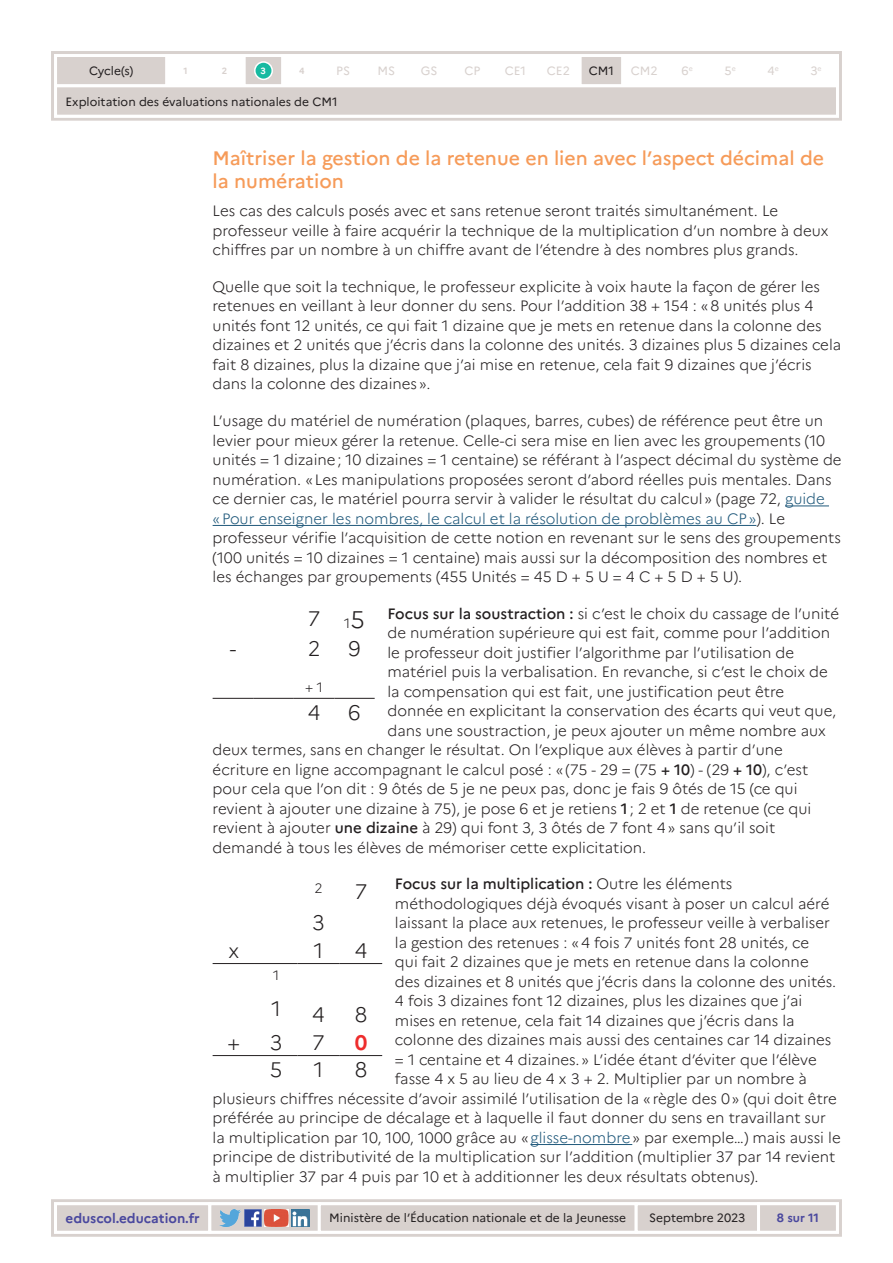
<style>
.page{position:relative;width:893px;height:1263px;background:#fff}
.page>*{position:absolute;margin:0;border:0;box-sizing:border-box;transform-origin:0 0}
.t1{font:300 21px "Marianne";color:#231f20}
.t2{font:700 21px "Marianne";color:#ee2d2d}
.t3{font:500 19.5px/23.4px "Marianne";color:#f69b59}
.t4{font:300 15px/19.5px "Marianne";color:#231f20}
.t5{font:500 15px "Marianne";color:#231f20}
.t6{font:700 13.5px "Marianne";color:#4a489e}
.t7{font:300 13.5px "Marianne";color:#231f20}
.t8{font:12px "Marianne";color:#231f20}
.t9{font:12px "Marianne";color:#d8d1ce}
.t10{font:700 12px "Marianne";color:#4a489e}
.t11{font:700 9px "Marianne";color:#d8d1ce}
.t12{font:700 9px "Marianne";color:#fff}
.t13{font:7.05px "Marianne";color:#d8d1ce}
.s1{color:#20597b}
.s2{font-weight:500}
.s3{font-weight:300}
.s4{font-size:24px}
</style>
<div class="page">
<div style="left:51px;top:1199px;width:791px;height:38px;border:3px solid #d8d1ce"></div>
<svg style="left:52px;top:1201px;width:788px;height:34px"></svg>
<div style="left:51px;top:51px;width:791px;height:70px;border:3px solid #d8d1ce"></div>
<svg style="left:53px;top:53px;width:787px;height:66px"></svg>
<hr style="left:785px;top:505px;width:44px;height:1px;background:#20597b">
<hr style="left:213px;top:525px;width:543px;height:1px;background:#20597b">
<hr style="left:531px;top:1144px;width:101px;height:1px;background:#20597b">
<hr style="left:213px;top:698px;width:40px;height:1px;background:#231f20">
<hr style="left:253px;top:698px;width:41px;height:1px;background:#231f20">
<hr style="left:294px;top:698px;width:40px;height:1px;background:#231f20">
<hr style="left:334px;top:698px;width:41px;height:1px;background:#231f20">
<hr style="left:213px;top:963px;width:42px;height:1px;background:#231f20">
<hr style="left:255px;top:963px;width:42px;height:1px;background:#231f20">
<hr style="left:297px;top:963px;width:43px;height:1px;background:#231f20">
<hr style="left:340px;top:963px;width:42px;height:1px;background:#231f20">
<hr style="left:213px;top:1055px;width:42px;height:1px;background:#231f20">
<hr style="left:255px;top:1055px;width:42px;height:1px;background:#231f20">
<hr style="left:297px;top:1055px;width:43px;height:1px;background:#231f20">
<hr style="left:340px;top:1055px;width:42px;height:1px;background:#231f20">
<p class="t8" style="left:89px;top:64px;width:46px">Cycle(s)</p>
<p class="t11" style="left:184px;top:65px;width:6px">1</p>
<p class="t9" style="left:336px;top:64px;width:15px">PS</p>
<p class="t9" style="left:377px;top:64px;width:19px">MS</p>
<p class="t9" style="left:421px;top:64px;width:18px">GS</p>
<p class="t9" style="left:464px;top:64px;width:17px">CP</p>
<p class="t9" style="left:505px;top:64px;width:23px">CE1</p>
<p class="t8" style="left:589px;top:64px;width:27px">CM1</p>
<p class="t9" style="left:725px;top:64px;width:9px">5</p>
<p class="t9" style="left:681px;top:64px;width:13px">6<sup>e</sup></p>
<p class="t9" style="left:810px;top:64px;width:13px">3<sup>e</sup></p>
<p class="t9" style="left:547px;top:64px;width:25px">CE2</p>
<p class="t13" style="left:775px;top:64px;width:6px">e</p>
<p class="t9" style="left:631px;top:64px;width:28px">CM2</p>
<p class="t13" style="left:732px;top:64px;width:6px">e</p>
<p class="t9" style="left:767px;top:64px;width:9px">4</p>
<p class="t11" style="left:222px;top:65px;width:7px">2</p>
<p class="t12" style="left:260px;top:65px;width:7px">3</p>
<p class="t11" style="left:299px;top:65px;width:7px">4</p>
<p class="t8" style="left:66px;top:94px;width:274px">Exploitation des évaluations nationales de CM1</p>
<h2 class="t3" style="left:213px;top:146px;width:613px">Maîtriser la gestion de la retenue en lien avec l’aspect décimal de la numération</h2>
<p class="t4" style="left:213px;top:201px;width:617px">Les cas des calculs posés avec et sans retenue seront traités simultanément. Le professeur veille à faire acquérir la technique de la multiplication d’un nombre à deux chiffres par un nombre à un chiffre avant de l’étendre à des nombres plus grands.</p>
<p class="t4" style="left:213px;top:277px;width:630px">Quelle que soit la technique, le professeur explicite à voix haute la façon de gérer les retenues en veillant à leur donner du sens. Pour l’addition 38 + 154 : «8 unités plus 4 unités font 12 unités, ce qui fait 1 dizaine que je mets en retenue dans la colonne des dizaines et 2 unités que j’écris dans la colonne des unités. 3 dizaines plus 5 dizaines cela fait 8 dizaines, plus la dizaine que j’ai mise en retenue, cela fait 9 dizaines que j’écris dans la colonne des dizaines».</p>
<p class="t4" style="left:213px;top:411px;width:631px">L’usage du matériel de numération (plaques, barres, cubes) de référence peut être un levier pour mieux gérer la retenue. Celle-ci sera mise en lien avec les groupements (10 unités = 1 dizaine; 10 dizaines = 1 centaine) se référant à l’aspect décimal du système de numération. «Les manipulations proposées seront d’abord réelles puis mentales. Dans ce dernier cas, le matériel pourra servir à valider le résultat du calcul» (page 72, <span class="s1">guide «Pour enseigner les nombres, le calcul et la résolution de problèmes au CP»</span>). Le professeur vérifie l’acquisition de cette notion en revenant sur le sens des groupements (100 unités = 10 dizaines = 1 centaine) mais aussi sur la décomposition des nombres et les échanges par groupements (455 Unités = 45 D + 5 U = 4 C + 5 D + 5 U).</p>
<p class="t4" style="left:387px;top:603px;width:453px"><span class="s2">Focus sur la soustraction :</span> si c’est le choix du cassage de l’unité</p>
<p class="t4" style="left:387px;top:623px;width:444px">de numération supérieure qui est fait, comme pour l’addition</p>
<p class="t4" style="left:387px;top:642px;width:408px">le professeur doit justifier l’algorithme par l’utilisation de</p>
<p class="t4" style="left:387px;top:662px;width:442px">matériel puis la verbalisation. En revanche, si c’est le choix de</p>
<p class="t4" style="left:387px;top:681px;width:398px">la compensation qui est fait, une justification peut être</p>
<p class="t4" style="left:387px;top:701px;width:450px">donnée en explicitant la conservation des écarts qui veut que,</p>
<p class="t4" style="left:387px;top:720px;width:440px">dans une soustraction, je peux ajouter un même nombre aux</p>
<p class="t4" style="left:213px;top:740px;width:572px">deux termes, sans en changer le résultat. On l’explique aux élèves à partir d’une</p>
<p class="t4" style="left:213px;top:759px;width:597px">écriture en ligne accompagnant le calcul posé : «(75 - 29 = (75 <span class="s2">+ 10</span>) - (29 <span class="s2">+ 10</span>), c’est</p>
<p class="t4" style="left:213px;top:779px;width:586px">pour cela que l’on dit : 9 ôtés de 5 je ne peux pas, donc je fais 9 ôtés de 15 (ce qui</p>
<p class="t4" style="left:213px;top:798px;width:600px">revient à ajouter une dizaine à 75), je pose 6 et je retiens <span class="s2">1</span> ; 2 et <span class="s2">1</span> de retenue (ce qui</p>
<p class="t4" style="left:213px;top:818px;width:564px">revient à ajouter <span class="s2">une dizaine</span> à 29) qui font 3, 3 ôtés de 7 font 4» sans qu’il soit</p>
<p class="t4" style="left:213px;top:837px;width:435px">demandé à tous les élèves de mémoriser cette explicitation.</p>
<p class="t5" style="left:395px;top:874px;width:339px">Focus sur la multiplication : <span class="s3">Outre les éléments</span></p>
<p class="t4" style="left:395px;top:893px;width:436px">méthodologiques déjà évoqués visant à poser un calcul aéré</p>
<p class="t4" style="left:395px;top:913px;width:436px">laissant la place aux retenues, le professeur veille à verbaliser</p>
<p class="t4" style="left:395px;top:932px;width:416px">la gestion des retenues : «4 fois 7 unités font 28 unités, ce</p>
<p class="t4" style="left:395px;top:952px;width:415px">qui fait 2 dizaines que je mets en retenue dans la colonne</p>
<p class="t4" style="left:395px;top:971px;width:443px">des dizaines et 8 unités que j’écris dans la colonne des unités.</p>
<p class="t4" style="left:395px;top:991px;width:409px">4 fois 3 dizaines font 12 dizaines, plus les dizaines que j’ai</p>
<p class="t4" style="left:395px;top:1010px;width:401px">mises en retenue, cela fait 14 dizaines que j’écris dans la</p>
<p class="t4" style="left:395px;top:1030px;width:438px">colonne des dizaines mais aussi des centaines car 14 dizaines</p>
<p class="t4" style="left:395px;top:1049px;width:423px">= 1 centaine et 4 dizaines.» L’idée étant d’éviter que l’élève</p>
<p class="t4" style="left:395px;top:1069px;width:413px">fasse 4 x 5 au lieu de 4 x 3 + 2. Multiplier par un nombre à</p>
<p class="t4" style="left:213px;top:1088px;width:626px">plusieurs chiffres nécessite d’avoir assimilé l’utilisation de la «règle des 0» (qui doit être</p>
<p class="t4" style="left:213px;top:1108px;width:615px">préférée au principe de décalage et à laquelle il faut donner du sens en travaillant sur</p>
<p class="t4" style="left:213px;top:1127px;width:630px">la multiplication par 10, 100, 1000 grâce au «<span class="s1">glisse-nombre</span>» par exemple…) mais aussi le</p>
<p class="t4" style="left:213px;top:1147px;width:624px">principe de distributivité de la multiplication sur l’addition (multiplier 37 par 14 revient</p>
<p class="t4" style="left:213px;top:1166px;width:547px">à multiplier 37 par 4 puis par 10 et à additionner les deux résultats obtenus).</p>
<h1 class="t1" style="left:308px;top:605px;width:59px">7 <sub>1</sub><span class="s4">5</span></h1>
<h1 class="t1" style="left:230px;top:635px;width:8px">-</h1>
<h1 class="t1" style="left:308px;top:635px;width:14px">2</h1>
<p class="t7" style="left:305px;top:679px;width:19px">+ 1</p>
<h1 class="t1" style="left:348px;top:635px;width:14px">9</h1>
<h1 class="t1" style="left:308px;top:700px;width:14px">4</h1>
<h1 class="t1" style="left:348px;top:700px;width:14px">6</h1>
<p class="t7" style="left:314px;top:880px;width:10px">2</p>
<h1 class="t1" style="left:312px;top:909px;width:14px">3</h1>
<h1 class="t1" style="left:355px;top:879px;width:14px">7</h1>
<h1 class="t1" style="left:228px;top:937px;width:12px">x</h1>
<h1 class="t1" style="left:314px;top:937px;width:11px">1</h1>
<h1 class="t1" style="left:355px;top:937px;width:14px">4</h1>
<p class="t7" style="left:273px;top:967px;width:8px">1</p>
<h1 class="t1" style="left:271px;top:996px;width:11px">1</h1>
<h1 class="t1" style="left:312px;top:1001px;width:14px">4</h1>
<h1 class="t1" style="left:355px;top:1001px;width:14px">8</h1>
<h1 class="t1" style="left:228px;top:1029px;width:14px">+</h1>
<h1 class="t1" style="left:270px;top:1029px;width:14px">3</h1>
<h1 class="t1" style="left:312px;top:1029px;width:14px">7</h1>
<h1 class="t2" style="left:355px;top:1029px;width:14px">0</h1>
<h1 class="t1" style="left:270px;top:1057px;width:14px">5</h1>
<h1 class="t1" style="left:314px;top:1057px;width:11px">1</h1>
<h1 class="t1" style="left:355px;top:1057px;width:14px">8</h1>
<p class="t6" style="left:66px;top:1210px;width:136px">eduscol.education.fr</p>
<p class="t8" style="left:329px;top:1211px;width:298px">Ministère de l’Éducation nationale et de la Jeunesse</p>
<p class="t8" style="left:649px;top:1211px;width:98px">Septembre 2023</p>
<p class="t10" style="left:777px;top:1211px;width:44px">8 sur 11</p>
</div>
